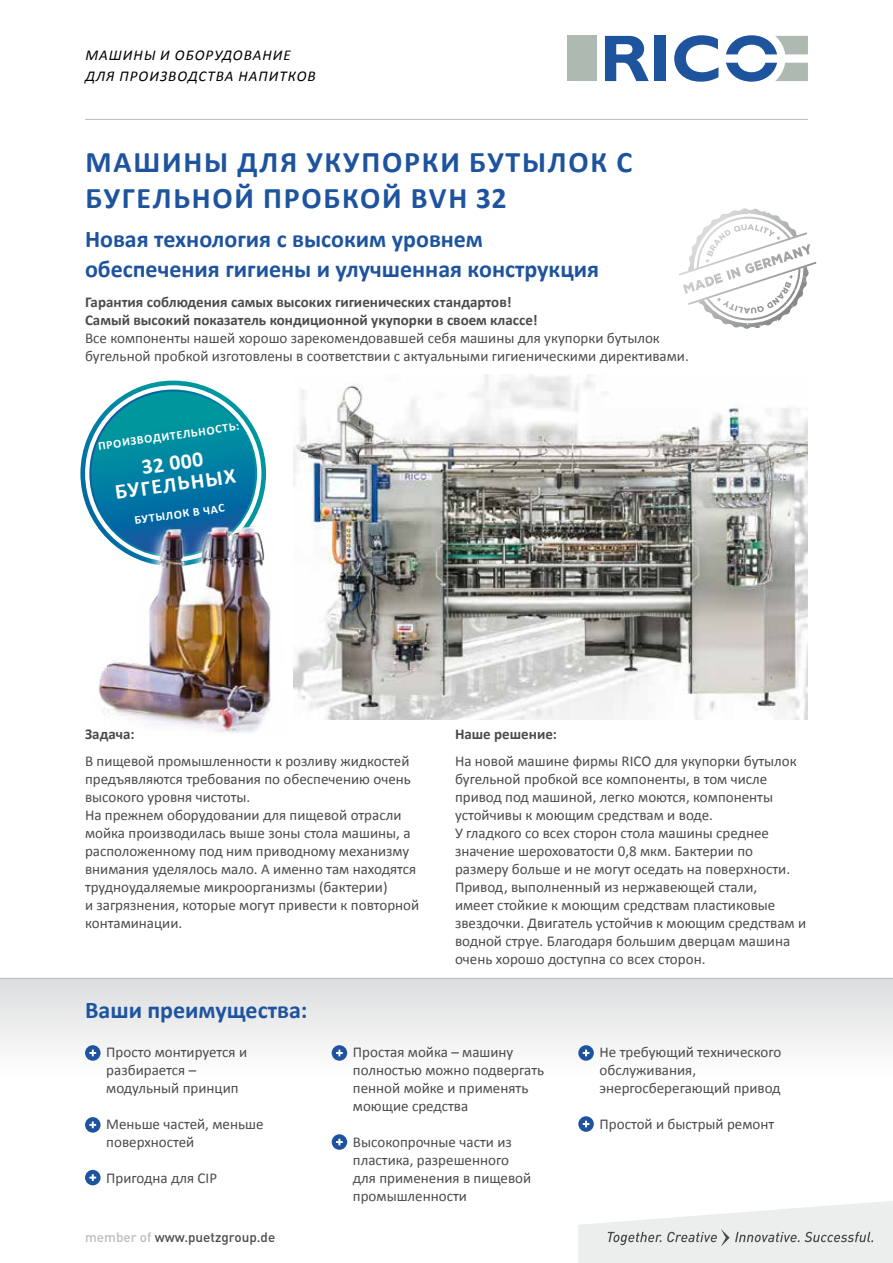
<style>
.page{position:relative;width:893px;height:1263px;background:#fff}
.page>*{position:absolute;margin:0;border:0;box-sizing:border-box;transform-origin:0 0}
.t1{font:700 30px/36px "Calibri";letter-spacing:.06em;color:#1e549e}
.t2{font:700 24px/30px "Calibri";color:#1e549e}
.t3{font:700 21.6px/21px "Calibri";color:#fff;text-align:center}
.t4{font:15px/18px "Calibri";color:#4b4b4d}
.t5{font:700 15px/18px "Calibri";color:#4b4b4d}
.t6{font:italic 15px/21px "Calibri";letter-spacing:.07em;color:#000}
.t7{font:500 13.5px "DIN Pro";color:#4b4b4d}
.t8{font:700 12px "Calibri";color:#fff}
.s1{color:#bbbdbe}
</style>
<div class="page">
<svg style="left:578px;top:1201px;width:315px;height:62px"></svg>
<hr style="left:85px;top:119px;width:723px;height:1px;background:#bbbdbe">
<div style="left:567px;top:36px;width:30px;height:45px;background:#aebab1"></div>
<svg style="left:605px;top:36px;width:44px;height:45px"></svg>
<div style="left:654px;top:36px;width:12px;height:45px;background:#1e549e"></div>
<svg style="left:674px;top:35px;width:44px;height:47px"></svg>
<svg style="left:726px;top:35px;width:82px;height:19px"></svg>
<svg style="left:726px;top:63px;width:82px;height:19px"></svg>
<img style="left:294px;top:374px;width:514px;height:345px">
<svg style="left:83px;top:383px;width:181px;height:181px"></svg>
<div style="left:80px;top:381px;width:186px;height:185px;border:5px solid #fff;border-radius:50%"></div>
<svg style="left:90px;top:390px;width:166px;height:166px;background:#0084a1"></svg>
<img style="left:93px;top:510px;width:178px;height:226px">
<div style="left:0;top:978px;width:893px;height:128px;background:linear-gradient(to bottom,#dedfe0,#fff)"></div>
<hr style="left:0;top:978px;width:893px;height:1px;background:#bbbdbe">
<svg style="left:85px;top:1045px;width:16px;height:16px"></svg>
<svg style="left:89px;top:1049px;width:7px;height:7px"></svg>
<div style="left:332px;top:1045px;width:15px;height:16px;background:#1e549e;border-radius:50%"></div>
<svg style="left:336px;top:1049px;width:7px;height:7px"></svg>
<svg style="left:578px;top:1045px;width:16px;height:16px"></svg>
<svg style="left:583px;top:1049px;width:6px;height:7px"></svg>
<svg style="left:578px;top:1116px;width:16px;height:16px"></svg>
<svg style="left:583px;top:1121px;width:6px;height:6px"></svg>
<div style="left:332px;top:1134px;width:15px;height:16px;background:#1e549e;border-radius:50%"></div>
<svg style="left:336px;top:1139px;width:7px;height:6px"></svg>
<svg style="left:85px;top:1117px;width:16px;height:16px"></svg>
<svg style="left:89px;top:1121px;width:7px;height:7px"></svg>
<div style="left:85px;top:1170px;width:16px;height:15px;background:#1e549e;border-radius:50%"></div>
<svg style="left:89px;top:1174px;width:7px;height:7px"></svg>
<svg style="left:679px;top:208px;width:137px;height:121px"></svg>
<p class="t6" style="left:85px;top:44px;width:232px">МАШИНЫ И ОБОРУДОВАНИЕ<br>ДЛЯ ПРОИЗВОДСТВА НАПИТКОВ</p>
<h1 class="t1" style="left:86px;top:143px;width:548px">МАШИНЫ ДЛЯ УКУПОРКИ БУТЫЛОК С<br>БУГЕЛЬНОЙ ПРОБКОЙ BVH 32</h1>
<h2 class="t2" style="left:85px;top:223px;width:516px">Новая технология с высоким уровнем обеспечения гигиены и улучшенная конструкция</h2>
<p class="t5" style="left:85px;top:293px;width:454px">Гарантия соблюдения самых высоких гигиенических стандартов!<br>Самый высокий показатель кондиционной укупорки в своем классе!</p>
<p class="t4" style="left:85px;top:329px;width:605px">Все компоненты нашей хорошо зарекомендовавшей себя машины для укупорки бутылок бугельной пробкой изготовлены в соответствии с актуальными гигиеническими директивами.</p>
<p class="t8" style="left:97px;top:437px;width:144px;rotate:-8deg">ПРОИЗВОДИТЕЛЬНОСТЬ:</p>
<h3 class="t3" style="left:111px;top:460px;width:123px;rotate:-8deg">32 000<br>БУГЕЛЬНЫХ</h3>
<p class="t8" style="left:133px;top:512px;width:92px;rotate:-8deg">БУТЫЛОК В ЧАС</p>
<p class="t5" style="left:85px;top:725px;width:51px">Задача:</p>
<p class="t4" style="left:85px;top:752px;width:336px">В пищевой промышленности к розливу жидкостей предъявляются требования по обеспечению очень высокого уровня чистоты.<br>На прежнем оборудовании для пищевой отрасли мойка производилась выше зоны стола машины, а расположенному под ним приводному механизму внимания уделялось мало. А именно там находятся трудноудаляемые микроорганизмы (бактерии)<br>и загрязнения, которые могут привести к повторной контаминации.</p>
<p class="t5" style="left:455px;top:725px;width:104px">Наше решение:</p>
<p class="t4" style="left:455px;top:752px;width:353px">На новой машине фирмы RICO для укупорки бутылок бугельной пробкой все компоненты, в том числе привод под машиной, легко моются, компоненты устойчивы к моющим средствам и воде.<br>У гладкого со всех сторон стола машины среднее значение шероховатости 0,8 мкм. Бактерии по размеру больше и не могут оседать на поверхности.<br>Привод, выполненный из нержавеющей стали,<br>имеет стойкие к моющим средствам пластиковые звездочки. Двигатель устойчив к моющим средствам и водной струе. Благодаря большим дверцам машина очень хорошо доступна со всех сторон.</p>
<h2 class="t2" style="left:85px;top:994px;width:224px">Ваши преимущества:</h2>
<p class="t4" style="left:106px;top:1043px;width:142px">Просто монтируется и разбирается – модульный принцип</p>
<p class="t4" style="left:106px;top:1115px;width:159px">Меньше частей, меньше поверхностей</p>
<p class="t4" style="left:106px;top:1169px;width:112px">Пригодна для CIP</p>
<p class="t7" style="left:85px;top:1228px;width:192px"><span class="s1">member of</span> www.puetzgroup.de</p>
<p class="t4" style="left:353px;top:1043px;width:193px">Простая мойка – машину полностью можно подвергать пенной мойке и применять моющие средства</p>
<p class="t4" style="left:353px;top:1133px;width:180px">Высокопрочные части из пластика, разрешенного для применения в пищевой промышленности</p>
<p class="t4" style="left:600px;top:1043px;width:183px">Не требующий технического обслуживания, энергосберегающий привод</p>
<p class="t4" style="left:600px;top:1115px;width:176px">Простой и быстрый ремонт</p>
</div>
